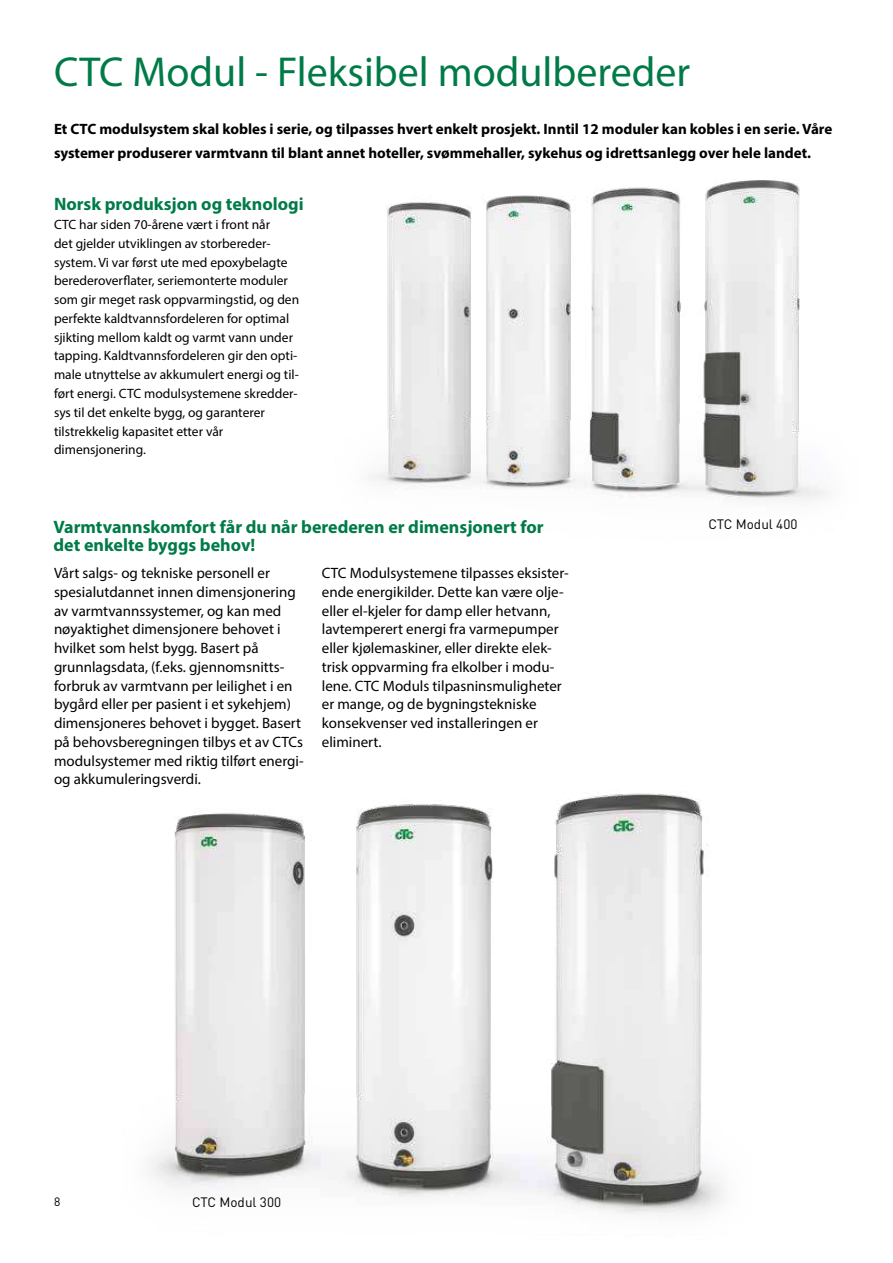
<style>
.page{position:relative;width:893px;height:1263px;background:#fff}
.page>*{position:absolute;margin:0;border:0;box-sizing:border-box;transform-origin:0 0}
.t1{font:42px "Myriad Pro";color:#007b47}
.t2{font:700 18px/18.8px "Myriad Pro";color:#007b47}
.t3{font:15px/18.8px "Myriad Pro";color:#000}
.t4{font:700 15px/24px "Myriad Pro";color:#000}
.t5{font:13.5px/18.8px "Myriad Pro";color:#000}
.t6{font:13.5px "DINOT";color:#010202}
.t7{font:12px "DINOT";color:#000}
</style>
<div class="page">
<img style="left:149px;top:793px;width:575px;height:422px">
<img style="left:369px;top:180px;width:458px;height:321px">
<h1 class="t1" style="left:54px;top:49px;width:638px">CTC Modul - Fleksibel modulbereder</h1>
<p class="t4" style="left:54px;top:118px;width:780px">Et CTC modulsystem skal kobles i serie, og tilpasses hvert enkelt prosjekt. Inntil 12 moduler kan kobles i en serie. Våre systemer produserer varmtvann til blant annet hoteller, svømmehaller, sykehus og idrettsanlegg over hele landet.</p>
<p class="t2" style="left:54px;top:196px;width:251px">Norsk produksjon og teknologi</p>
<p class="t5" style="left:54px;top:215px;width:247px">CTC har siden 70-årene vært i front når<br>det gjelder utviklingen av storbereder&shy;system. Vi var først ute med epoxybelagte berederoverflater, seriemonterte moduler som gir meget rask oppvarmingstid, og den perfekte kaldtvannsfordeleren for optimal sjikting mellom kaldt og varmt vann under tapping. Kaldtvannsfordeleren gir den opti&shy;male utnyttelse av akkumulert energi og til&shy;ført energi. CTC modulsystemene skredder&shy;sys til det enkelte bygg, og garanterer tilstrekkelig kapasitet etter vår dimensjonering.</p>
<p class="t2" style="left:54px;top:519px;width:492px">Varmtvannskomfort får du når berederen er dimensjonert for det enkelte byggs behov!</p>
<p class="t3" style="left:54px;top:564px;width:251px">Vårt salgs- og tekniske personell er spesialutdannet innen dimensjonering av varmtvannssystemer, og kan med nøyaktighet dimensjonere behovet i hvilket som helst bygg. Basert på grunnlagsdata, (f.eks. gjennomsnitts&shy;forbruk av varmtvann per leilighet i en bygård eller per pasient i et sykehjem) dimensjoneres behovet i bygget. Basert på behovsberegningen tilbys et av CTCs modulsystemer med riktig tilført energi&shy;og akkumuleringsverdi.</p>
<p class="t3" style="left:322px;top:564px;width:249px">CTC Modulsystemene tilpasses eksister&shy;ende energikilder. Dette kan være olje&shy;eller el-kjeler for damp eller hetvann, lavtemperert energi fra varmepumper eller kjølemaskiner, eller direkte elek&shy;trisk oppvarming fra elkolber i modu&shy;lene. CTC Moduls tilpasninsmuligheter er mange, og de bygningstekniske konsekvenser ved installeringen er eliminert.</p>
<p class="t6" style="left:708px;top:516px;width:91px">CTC Modul 400</p>
<p class="t7" style="left:54px;top:1194px;width:8px">8</p>
<p class="t6" style="left:192px;top:1194px;width:91px">CTC Modul 300</p>
</div>
